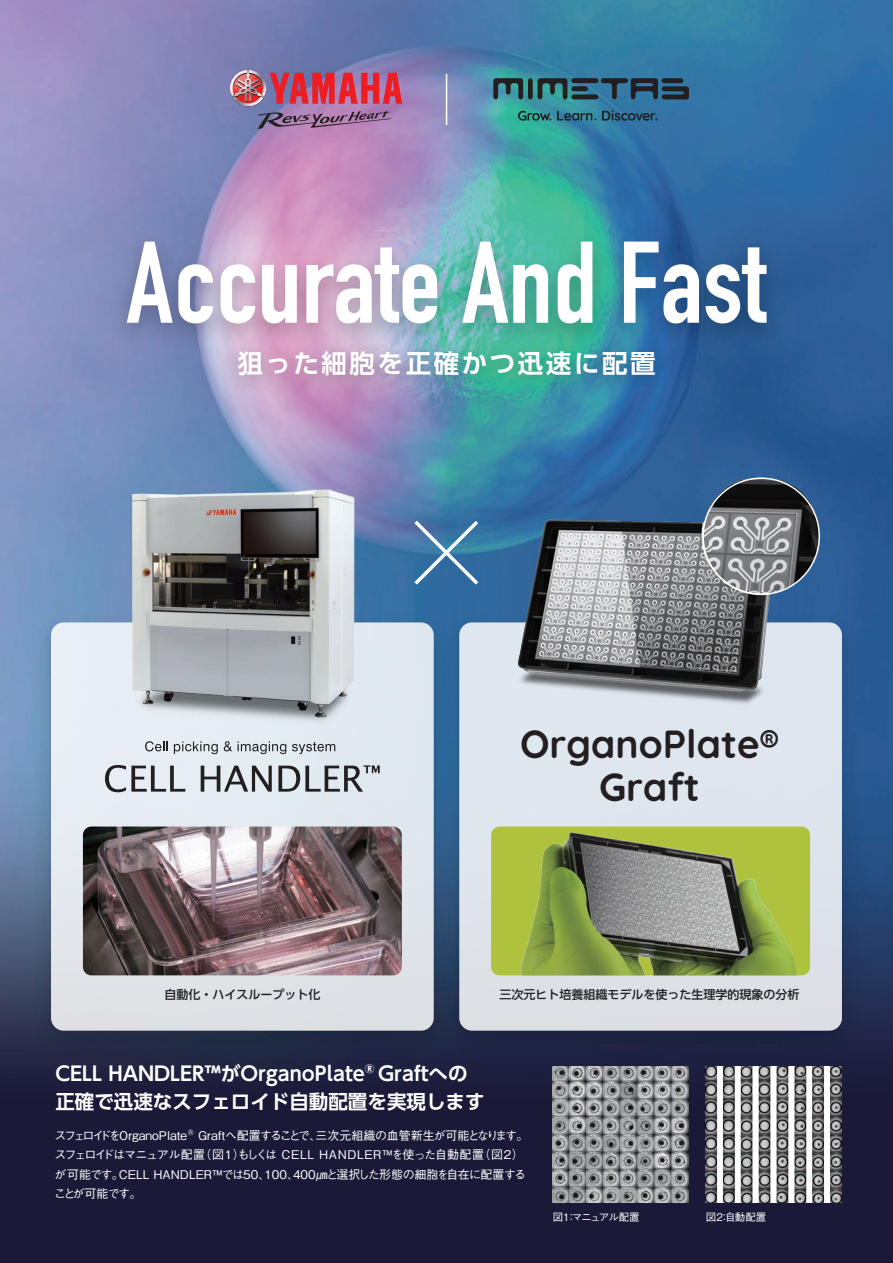
<style>
.page{position:relative;width:893px;height:1263px;background:#fff}
.page>*{position:absolute;margin:0;border:0;box-sizing:border-box;transform-origin:0 0}
.t1{font:700 114px "DIN Condensed";color:#fff}
.t2{font:700 39px/43.5px "Quicksand";color:#231f20;text-align:center}
.t3{font:700 25.5px "UD Shin Go Pro De";letter-spacing:.1em;color:#fff}
.t4{font:700 19.5px/28.5px "UD Shin Go Pro De";color:#fff}
.t5{font:500 12px/19.5px "Gothic BBB Pr 5";letter-spacing:-.015em;color:#fff}
.t6{font:500 12px "UD Shin Go Pro";color:#231f20}
.t7{font:500 10.5px "Gothic BBB Pr 5";letter-spacing:-.07em;color:#fff}
.t8{font:500 10.5px "Gothic BBB Pr 5";letter-spacing:-.03em;color:#fff}
</style>
<div class="page">
<img style="left:0;top:0;width:893px;height:1263px">
<img style="left:212px;top:386px;width:472px;height:26px">
<img style="left:101px;top:208px;width:691px;height:178px">
<img style="left:459px;top:758px;width:409px;height:307px">
<div style="left:459px;top:622px;width:383px;height:409px;background:#dee5ec;border-radius:13px"></div>
<img style="left:25px;top:605px;width:434px;height:460px">
<div style="left:51px;top:622px;width:383px;height:409px;background:#e0e9f0;border-radius:13px"></div>
<svg style="left:105px;top:765px;width:80px;height:27px"></svg>
<svg style="left:201px;top:766px;width:71px;height:26px"></svg>
<svg style="left:278px;top:765px;width:102px;height:27px"></svg>
<svg style="left:145px;top:741px;width:23px;height:10px"></svg>
<svg style="left:174px;top:741px;width:44px;height:13px"></svg>
<svg style="left:224px;top:741px;width:8px;height:10px"></svg>
<svg style="left:238px;top:741px;width:48px;height:13px"></svg>
<svg style="left:292px;top:742px;width:43px;height:12px"></svg>
<img style="left:123px;top:480px;width:239px;height:241px">
<svg style="left:414px;top:521px;width:40px;height:64px;background:#5484af"></svg>
<svg style="left:493px;top:78px;width:196px;height:21px;background:#2c5461"></svg>
<svg style="left:518px;top:111px;width:33px;height:10px"></svg>
<svg style="left:557px;top:111px;width:39px;height:10px"></svg>
<svg style="left:602px;top:111px;width:55px;height:10px"></svg>
<svg style="left:257px;top:111px;width:136px;height:18px;background:#8e6b94"></svg>
<img style="left:230px;top:70px;width:36px;height:36px;border-radius:18px">
<svg style="left:270px;top:73px;width:132px;height:31px;background:#c6455f"></svg>
<hr style="left:446px;top:74px;width:1px;height:51px;background:#fff">
<img style="left:454px;top:459px;width:422px;height:299px">
<div style="left:702px;top:477px;width:118px;height:118px;border:2px solid #fff;border-radius:50%"></div>
<img style="left:83px;top:826px;width:319px;height:149px">
<div style="left:491px;top:826px;width:319px;height:149px;background:#aec23d;border-radius:9px"></div>
<img style="left:520px;top:832px;width:290px;height:143px">
<img style="left:706px;top:1066px;width:136px;height:136px">
<img style="left:553px;top:1066px;width:136px;height:136px">
<h1 class="t1" style="left:126px;top:216px;width:641px">Accurate And Fast</h1>
<h3 class="t3" style="left:237px;top:342px;width:420px">狙った細胞を正確かつ迅速に配置</h3>
<h2 class="t2" style="left:520px;top:719px;width:260px">OrganoPlate®<br>Graft</h2>
<p class="t6" style="left:164px;top:984px;width:157px">自動化・ハイスループット化</p>
<p class="t6" style="left:499px;top:984px;width:301px">三次元ヒト培養組織モデルを使った生理学的現象の分析</p>
<h3 class="t4" style="left:55px;top:1059px;width:430px">CELL HANDLER™がOrganoPlate®Graftへの正確で迅速なスフェロイド自動配置を実現します</h3>
<p class="t5" style="left:54px;top:1124px;width:476px">スフェロイドをOrganoPlate®Graftへ配置することで、三次元組織の血管新生が可能となります。スフェロイドはマニュアル配置（図1）もしくは CELL HANDLER™を使った自動配置（図2）が可能です。CELL HANDLER™では50、100、400㎛と選択した形態の細胞を自在に配置することが可能です。</p>
<p class="t7" style="left:553px;top:1209px;width:88px">図1：マニュアル配置</p>
<p class="t8" style="left:706px;top:1209px;width:62px">図2：自動配置</p>
</div>
